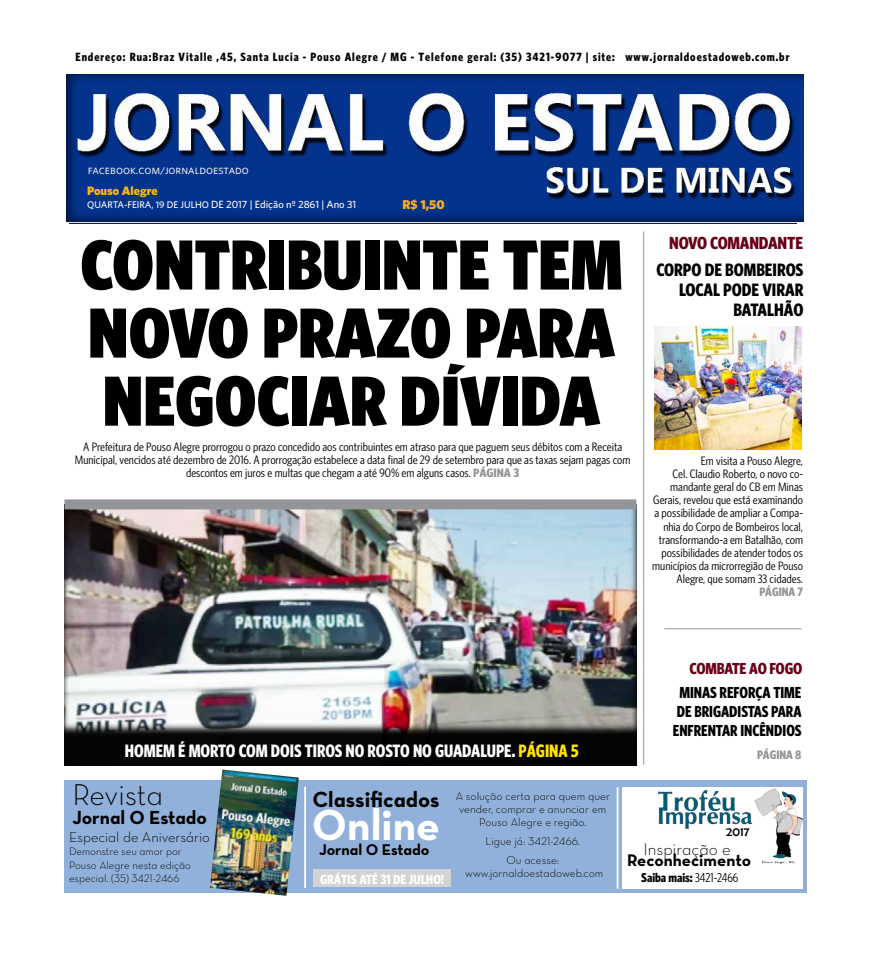
<style>
.page{position:relative;width:879px;height:956px;background:#fff}
.page>*{position:absolute;margin:0;border:0;box-sizing:border-box;transform-origin:0 0}
.t1{font:900 71px/68px "Whitney Condensed";color:#000;text-align:justify}
.t2{font:44.2px "Neutra Text Bold Alt";color:#fff}
.t3{font:30.6px "Neutra Text Light Alt";letter-spacing:-.005em;color:#000}
.t4{font:19.3px "Neutra Text Bold Alt";color:#000}
.t5{font:700 18px "Whitney Condensed";color:#fff;scale:.93 1}
.t6{font:700 18px/20px "Whitney Condensed";color:#000;text-align:right}
.t7{font:700 17.5px "Whitney Condensed";letter-spacing:-.01em;color:#690117}
.t8{font:17.1px "Neutra Text Bold Alt";color:#000}
.t9{font:17.1px "Neutra Text Light Alt";color:#000}
.t10{font:700 16px/19px "Whitney Condensed";color:#000;text-align:center;scale:.93 1}
.t11{font:700 16px "Whitney Condensed";letter-spacing:-.015em;color:#690117}
.t12{font:15.8px "Neutra Text Bold Alt";color:#000}
.t13{font:14.5px "Neutra Text Light Alt";color:#000}
.t14{font:700 13.2px "Whitney Condensed";color:#fff}
.t15{font:700 12.9px "Whitney Condensed";color:#000}
.t16{font:12.9px "Berlin Sans FB";color:#000}
.t17{font:900 12.8px "Whitney";color:#fbad18}
.t18{font:12.3px "Whitney Book SC";color:#fff}
.t19{font:12.2px/13.1px "Whitney Condensed";color:#000;text-align:right;scale:1.05 1}
.t20{font:700 12.2px "Whitney Condensed";color:#939598}
.t21{font:900 12.2px "Whitney";color:#fdb714}
.t22{font:700 12px "Whitney Condensed";letter-spacing:.08em;color:#000}
.t23{font:11.5px/18.7px "Neutra Text Light Alt";color:#000;text-align:center}
.t24{font:11px/13.2px "Neutra Text Light Alt";color:#000}
.t25{font:500 10.5px "Whitney";color:#fff}
.s1{font-size:9.6px}
.s2{font-weight:700;color:#939598}
.s3{color:#ffe400}
.s4{font-family:"Neutra Text Bold Alt";font-size:22.3px}
.s5{font-weight:400}
</style>
<div class="page">
<img style="left:67px;top:74px;width:736px;height:147px">
<hr style="left:69px;top:223px;width:728px;height:1px;background:#000">
<hr style="left:643px;top:231px;width:1px;height:533px;background:#939598">
<hr style="left:664px;top:628px;width:137px;height:1px;background:#939598">
<div style="left:64px;top:504px;width:573px;height:261px;background:#000;opacity:.98"></div>
<img style="left:654px;top:326px;width:147px;height:123px">
<div style="left:65px;top:780px;width:741px;height:112px;background:#92b1da"></div>
<div style="left:622px;top:787px;width:180px;height:101px;background:#fff"></div>
<img style="left:659px;top:788px;width:143px;height:74px">
<div style="left:667px;top:844px;width:73px;height:16px;background:#fff"></div>
<hr style="left:304px;top:786px;width:2px;height:101px;background:#fff">
<img style="left:210px;top:769px;width:89px;height:126px">
<hr style="left:616px;top:787px;width:2px;height:101px;background:#fff">
<div style="left:314px;top:869px;width:137px;height:18px;background:#d1d3d4"></div>
<div style="left:65px;top:499px;width:571px;height:10px;background:#939598"></div>
<p class="t22" style="left:75px;top:50px;width:715px">Endereço: Rua:Braz Vitalle ,45, Santa Lucia - Pouso Alegre / MG - Telefone geral: (35) 3421-9077 | site: www.jornaldoestadoweb.com.br</p>
<p class="t18" style="left:88px;top:162px;width:162px">facebook.com/jornaldoestado</p>
<p class="t21" style="left:87px;top:184px;width:72px">Pouso Alegre</p>
<p class="t25" style="left:87px;top:198px;width:270px"><span class="s1">QUARTA-FEIRA, 19 DE JULHO</span> DE 2017 | Edição nº 2861 | Ano 31</p>
<p class="t17" style="left:402px;top:196px;width:44px">R$ 1,50</p>
<h1 class="t1" style="left:80px;top:229px;width:544px">CONTRIBUINTE TEM NOVO PRAZO PARA NEGOCIAR DÍVIDA</h1>
<h3 class="t7" style="left:669px;top:232px;width:135px">NOVO COMANDANTE</h3>
<h3 class="t6" style="left:656px;top:259px;width:149px">CORPO DE BOMBEIROS<br>LOCAL PODE VIRAR<br>BATALHÃO</h3>
<p class="t19" style="left:75px;top:439px;width:530px;text-align:center">A Prefeitura de Pouso Alegre prorrogou o prazo concedido aos contribuintes em atraso para que paguem seus débitos com a Receita<br>Municipal, vencidos até dezembro de 2016. A prorrogação estabelece a data final de 29 de setembro para que as taxas sejam pagas com descontos em juros e multas que chegam a até 90% em alguns casos. <span class="s2">PÁGINA 3</span></p>
<p class="t19" style="left:652px;top:454px;width:145px">Em visita a Pouso Alegre,<br>Cel. Claudio Roberto, o novo co&shy;mandante geral do CB em Minas<br>Gerais, revelou que está examinando a possibilidade de ampliar a Compa&shy;nhia do Corpo de Bombeiros local, transformando-a em Batalhão, com possibilidades de atender todos os municípios da microrregião de Pouso<br>Alegre, que somam 33 cidades.</p>
<p class="t20" style="left:759px;top:585px;width:45px">PÁGINA 7</p>
<h3 class="t5" style="left:125px;top:740px;width:489px">HOMEM É MORTO COM DOIS TIROS NO ROSTO NO GUADALUPE. <span class="s3">PÁGINA 5</span></h3>
<h3 class="t11" style="left:689px;top:659px;width:114px">COMBATE AO FOGO</h3>
<h3 class="t10" style="left:673px;top:682px;width:140px">MINAS REFORÇA TIME<br>DE BRIGADISTAS PARA<br>ENFRENTAR INCÊNDIOS</h3>
<p class="t20" style="left:757px;top:747px;width:46px">PÁGINA 8</p>
<h3 class="t3" style="left:72px;top:776px;width:92px">Revista</h3>
<p class="t13" style="left:69px;top:828px;width:142px">Especial de Aniversário</p>
<p class="t24" style="left:69px;top:844px;width:123px">Demonstre seu amor por<br>Pouso Alegre nesta edição especial. (35) 3421-2466</p>
<p class="t12" style="left:319px;top:839px;width:112px">Jornal O Estado</p>
<p class="t23" style="left:313px;top:786px;width:299px"><span class="s4">Classificados</span> A solução certa para quem quer</p>
<p class="t23" style="left:459px;top:799px;width:148px">vender, comprar e anunciar em</p>
<p class="t23" style="left:479px;top:812px;width:109px">Pouso Alegre e região.</p>
<p class="t23" style="left:485px;top:831px;width:96px">Ligue já: 3421-2466.<br>Ou acesse:</p>
<p class="t23" style="left:465px;top:863px;width:140px">www.jornaldoestadoweb.com</p>
<h2 class="t2" style="left:312px;top:797px;width:130px">Online</h2>
<h3 class="t4" style="left:72px;top:805px;width:136px">Jornal O Estado</h3>
<p class="t14" style="left:320px;top:871px;width:126px">GRÁTIS ATÉ 31 DE JULHO!</p>
<p class="t16" style="left:726px;top:823px;width:25px">2017</p>
<p class="t15" style="left:641px;top:869px;width:99px">Saiba mais: <span class="s5">3421-2466</span></p>
<h3 class="t9" style="left:643px;top:838px;width:89px">Inspiração e</h3>
<h3 class="t8" style="left:627px;top:848px;width:125px">Reconhecimento</h3>
</div>
